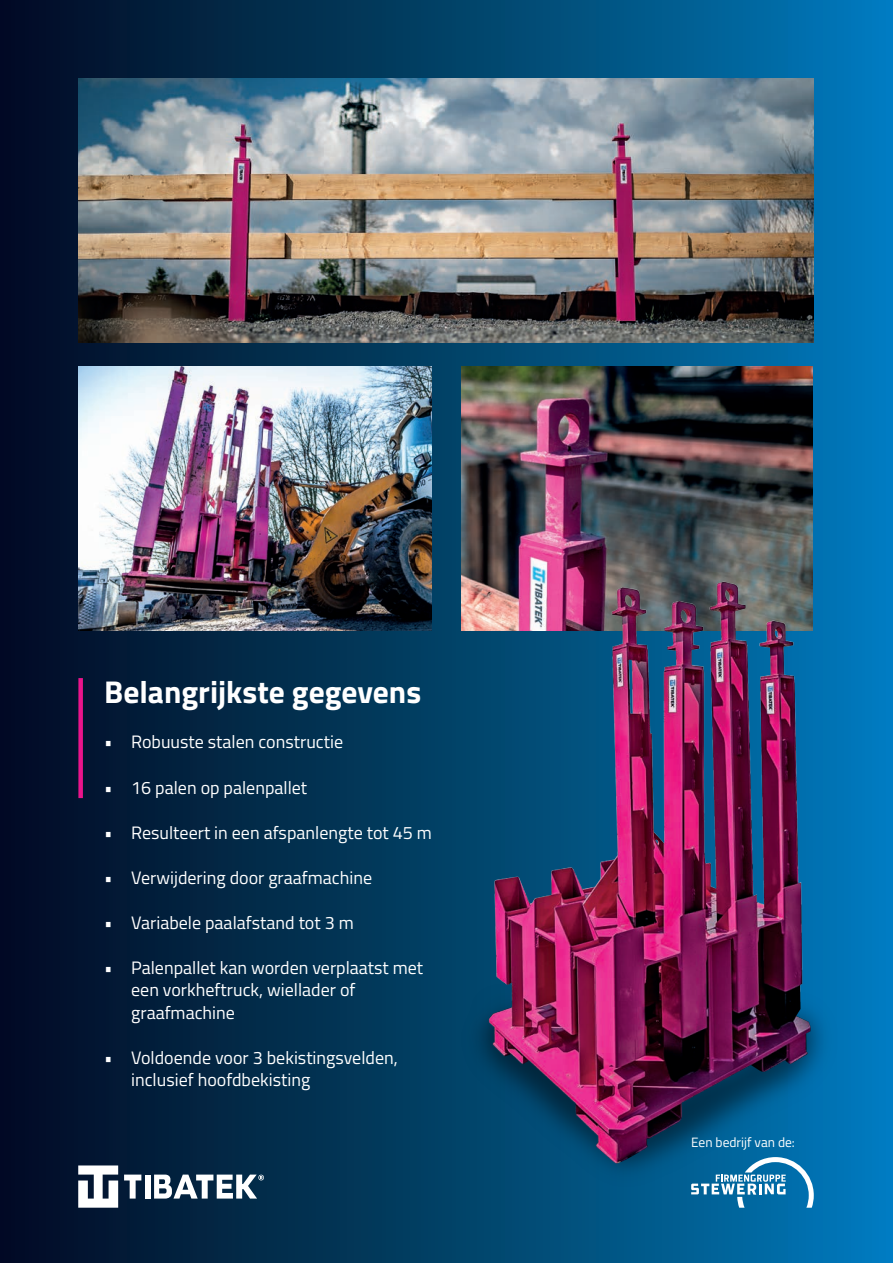
<style>
.page{position:relative;width:893px;height:1263px;background:#fff}
.page>*{position:absolute;margin:0;border:0;box-sizing:border-box;transform-origin:0 0}
.t1{font:700 31.5px "Titillium Web";color:#fff}
.t2{font:18px/22.5px "Titillium Web";color:#fff}
.t3{font:13.5px "Titillium Web";color:#fff}
</style>
<div class="page">
<div style="left:0;top:0;width:893px;height:1263px;background:linear-gradient(to right,#030a1e,#027ab8)"></div>
<img style="left:78px;top:78px;width:736px;height:264px">
<img style="left:78px;top:366px;width:354px;height:264px">
<img style="left:461px;top:366px;width:351px;height:209px">
<img style="left:455px;top:575px;width:384px;height:622px">
<svg style="left:691px;top:1157px;width:123px;height:51px"></svg>
<div style="left:78px;top:678px;width:5px;height:120px;background:#ea148b"></div>
<svg style="left:78px;top:1165px;width:40px;height:43px"></svg>
<svg style="left:124px;top:1174px;width:17px;height:24px"></svg>
<div style="left:145px;top:1174px;width:6px;height:24px;background:#fff"></div>
<svg style="left:154px;top:1174px;width:110px;height:24px"></svg>
<p class="t1" style="left:104px;top:668px;width:319px">Belangrijkste gegevens</p>
<p class="t2" style="left:104px;top:730px;width:240px">• Robuuste stalen constructie</p>
<p class="t2" style="left:104px;top:776px;width:205px">• 16 palen op palenpallet</p>
<p class="t2" style="left:104px;top:820px;width:329px">• Resulteert in een afspanlengte tot 45 m</p>
<p class="t2" style="left:104px;top:865px;width:269px">• Verwijdering door graafmachine</p>
<p class="t2" style="left:104px;top:910px;width:251px">• Variabele paalafstand tot 3 m</p>
<p class="t2" style="left:131px;top:955px;width:294px;text-indent:-27px">• Palenpallet kan worden verplaatst met een vorkheftruck, wiellader of</p>
<p class="t2" style="left:131px;top:1000px;width:105px">graafmachine</p>
<p class="t2" style="left:104px;top:1045px;width:295px">• Voldoende voor 3 bekistingsvelden,</p>
<p class="t2" style="left:131px;top:1068px;width:181px">inclusief hoofdbekisting</p>
<p class="t3" style="left:691px;top:1132px;width:105px">Een bedrijf van de:</p>
</div>
